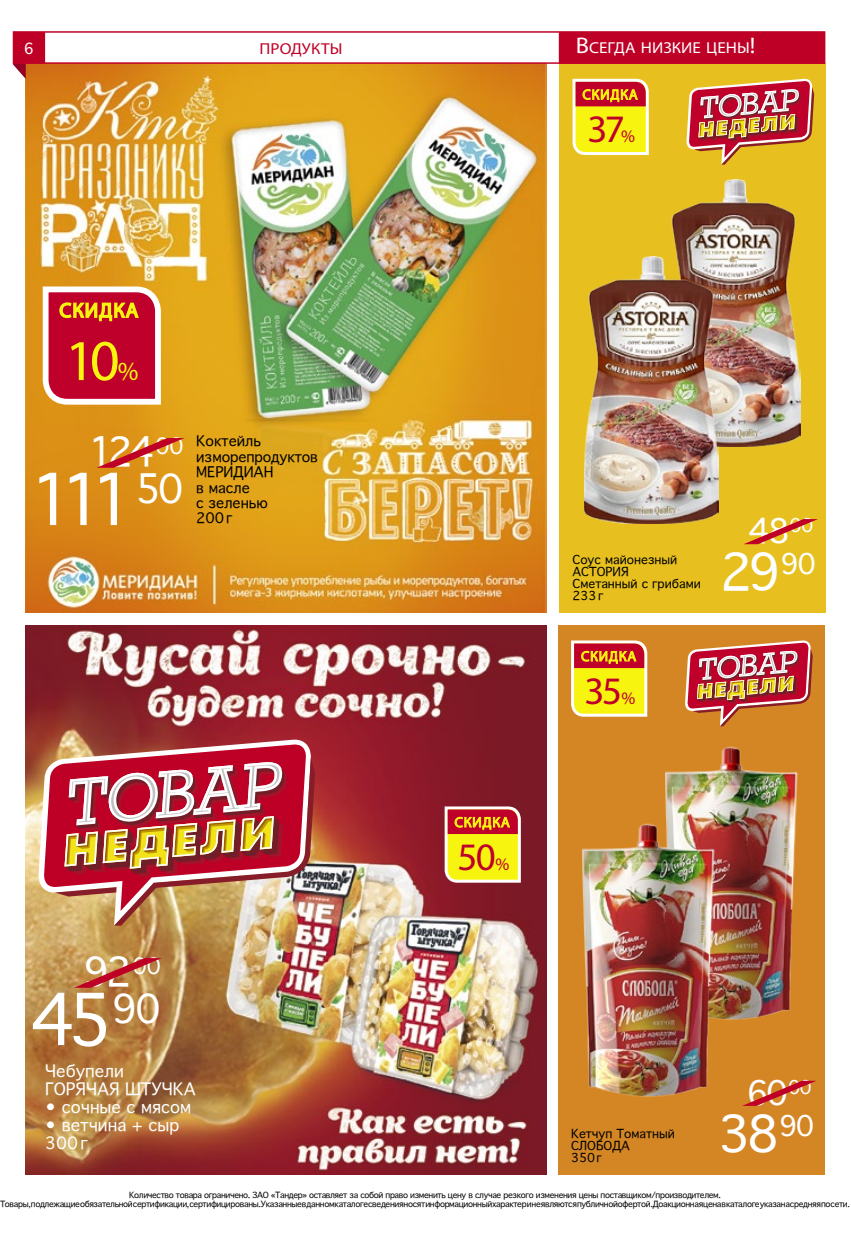
<style>
.page{position:relative;width:851px;height:1234px;background:#fff}
.page>*{position:absolute;margin:0;border:0;box-sizing:border-box;transform-origin:0 0}
.t1{font:69px "Geneva CY";color:#fff}
.t2{font:58.2px "Myriad Pro";color:#f7f410}
.t3{font:49.5px "Geneva CY";color:#fff}
.t4{font:40.95px "Myriad Pro";color:#be0027;scale:6.19 1}
.t5{font:39px "Geneva CY";color:#fff}
.t6{font:39px "Myriad Pro";color:#be002b}
.t7{font:34.65px "Myriad Pro";color:#be0027;scale:6.19 1}
.t8{font:33px "Geneva CY";color:#fff}
.t9{font:21.9px "Geneva CY";color:#fff}
.t10{font:20.4px "Myriad Pro";letter-spacing:.06em;color:#f7f410}
.t11{font:17.55px "Myriad Pro";color:#be002b}
.t12{font:16.5px/18px "Geneva CY";color:#fff}
.t13{font:15.9px "Myriad Pro";letter-spacing:.005em;color:#fff;scale:1.08 1}
.t14{font:15.9px "Myriad Pro";letter-spacing:.005em;color:#be0027;scale:1.08 1}
.t15{font:15px "Geneva CY";color:#fff}
.t16{font:14.25px "Myriad Pro";letter-spacing:.06em;color:#f7f410}
.t17{font:14.1px/15.5px "Geneva CY";color:#000}
.t18{font:12px/12px "Geneva CY";color:#000}
.t19{font:8.25px/9px "Geneva CY";letter-spacing:-.04em;color:#000;text-align:center}
.s1{font-size:22.65px}
.s2{font-size:26.1px}
</style>
<div class="page">
<img style="left:26px;top:165px;width:520px;height:447px">
<svg style="left:40px;top:283px;width:124px;height:124px"></svg>
<div style="left:558px;top:625px;width:266px;height:549px;background:#d48625"></div>
<svg style="left:571px;top:640px;width:77px;height:77px"></svg>
<svg style="left:685px;top:640px;width:127px;height:86px"></svg>
<img style="left:665px;top:746px;width:133px;height:274px">
<img style="left:582px;top:817px;width:135px;height:280px">
<div style="left:559px;top:64px;width:267px;height:549px;background:#e7c01f"></div>
<img style="left:671px;top:179px;width:129px;height:267px">
<img style="left:584px;top:256px;width:134px;height:267px">
<img style="left:26px;top:625px;width:520px;height:549px">
<svg style="left:443px;top:804px;width:79px;height:80px"></svg>
<svg style="left:38px;top:739px;width:273px;height:186px"></svg>
<svg style="left:43px;top:743px;width:264px;height:167px"></svg>
<img style="left:54px;top:757px;width:261px;height:168px">
<svg style="left:63px;top:759px;width:225px;height:123px"></svg>
<img style="left:12px;top:31px;width:813px;height:134px">
<h3 class="t15" style="left:24px;top:39px;width:12px">6</h3>
<h3 class="t13" style="left:575px;top:38px;width:168px"><span class="s1">В</span>СЕГДА НИЗКИЕ ЦЕНЫ<span class="s1">!</span></h3>
<h3 class="t14" style="left:259px;top:38px;width:78px">ПРОДУКТЫ</h3>
<h3 class="t10" style="left:59px;top:297px;width:80px">СКИДКА</h3>
<h2 class="t2" style="left:65px;top:324px;width:75px">10<span class="s2">%</span></h2>
<h3 class="t5" style="left:88px;top:427px;width:68px">124</h3>
<h3 class="t9" style="left:155px;top:431px;width:30px">00</h3>
<h3 class="t4" style="left:97px;top:427px;width:16px">/</h3>
<h1 class="t1" style="left:29px;top:456px;width:156px">111<sup>50</sup></h1>
<h3 class="t17" style="left:196px;top:433px;width:123px">Коктейль<br>из морепродуктов<br>МЕРИДИАН<br>в масле<br>с зеленью<br>200 г</h3>
<h3 class="t5" style="left:83px;top:946px;width:79px">92<sup>00</sup></h3>
<h3 class="t4" style="left:74px;top:946px;width:16px">/</h3>
<h1 class="t1" style="left:29px;top:975px;width:133px">45<sup>90</sup></h1>
<h3 class="t12" style="left:45px;top:1061px;width:152px">Чебупели<br>ГОРЯЧАЯ ШТУЧКА</h3>
<h3 class="t12" style="left:45px;top:1097px;width:147px">• сочные с мясом</h3>
<h3 class="t12" style="left:45px;top:1115px;width:135px">• ветчина + сыр<br>300 г</h3>
<h3 class="t16" style="left:582px;top:86px;width:57px">СКИДКА</h3>
<h3 class="t6" style="left:587px;top:105px;width:39px">37</h3>
<h3 class="t11" style="left:621px;top:125px;width:15px">%</h3>
<h3 class="t16" style="left:454px;top:813px;width:57px">СКИДКА</h3>
<h3 class="t6" style="left:457px;top:832px;width:40px">50</h3>
<h3 class="t11" style="left:495px;top:853px;width:15px">%</h3>
<h3 class="t18" style="left:572px;top:553px;width:130px">Соус майонезный<br>АСТОРИЯ<br>Сметанный с грибами<br>233 г</h3>
<h3 class="t16" style="left:581px;top:647px;width:57px">СКИДКА</h3>
<h3 class="t6" style="left:584px;top:666px;width:39px">35</h3>
<h3 class="t11" style="left:621px;top:687px;width:15px">%</h3>
<h3 class="t8" style="left:747px;top:509px;width:67px">48<sup>00</sup></h3>
<h3 class="t7" style="left:743px;top:509px;width:13px">/</h3>
<h3 class="t3" style="left:719px;top:540px;width:98px">29<sup>90</sup></h3>
<h3 class="t18" style="left:571px;top:1126px;width:105px">Кетчуп Томатный<br>СЛОБОДА<br>350 г</h3>
<h3 class="t8" style="left:746px;top:1071px;width:67px">60<sup>00</sup></h3>
<h3 class="t7" style="left:742px;top:1071px;width:13px">/</h3>
<h3 class="t3" style="left:718px;top:1101px;width:98px">38<sup>90</sup></h3>
<p class="t19" style="left:0;top:1189px;width:851px">Количество товара ограничено. ЗАО «Тандер» оставляет за собой право изменить цену в случае резкого изменения цены поставщиком/производителем.<br>Товары, подлежащие обязательной сертификации, сертифицированы. Указанные в данном каталоге сведения носят информационный характер и не являются публичной офертой. Доакционная цена в каталоге указана средняя по сети.</p>
</div>
